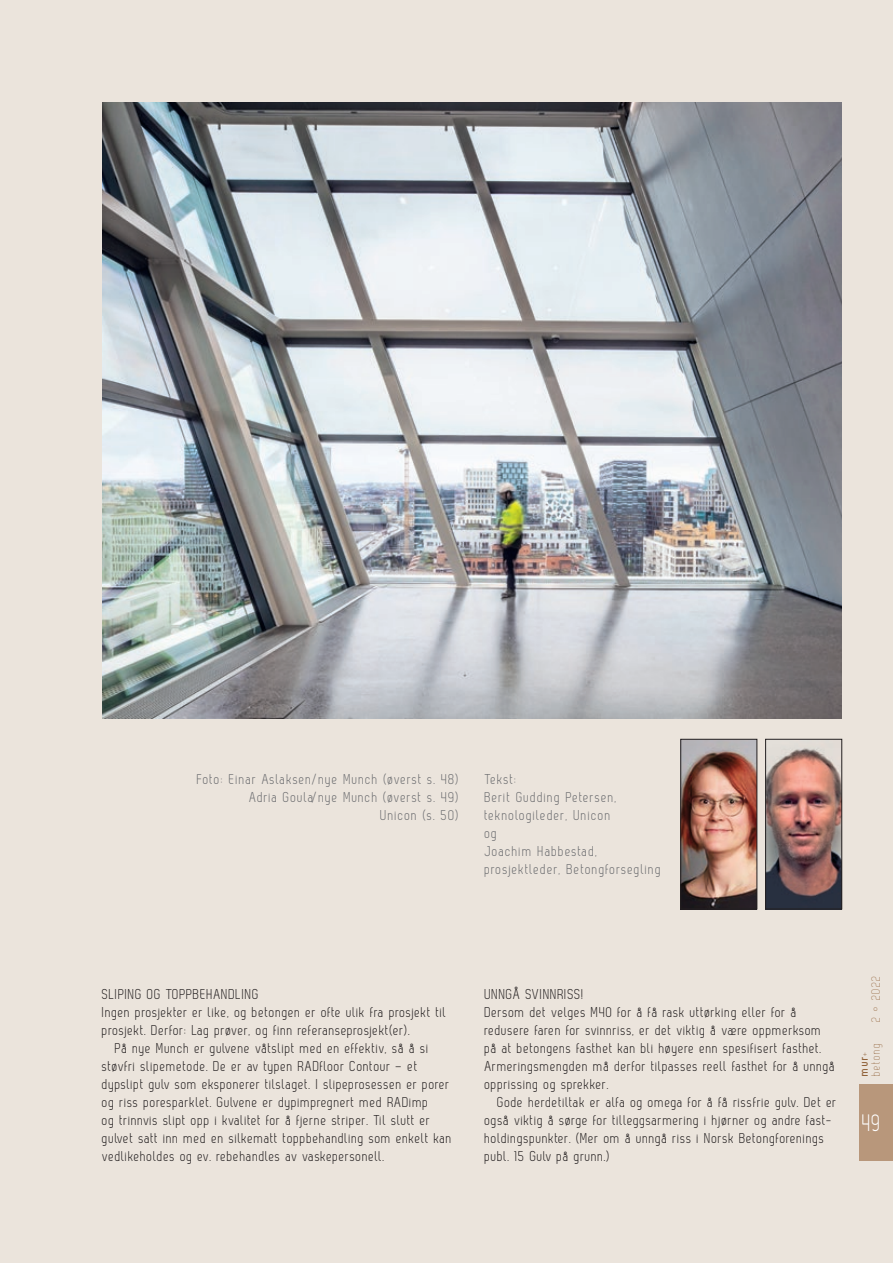
<style>
.page{position:relative;width:893px;height:1263px;background:#ebe4dc}
.page>*{position:absolute;margin:0;border:0;box-sizing:border-box;transform-origin:0 0}
.t1{font:24px "Zag Normal";color:#fff;scale:.85 1}
.Z_Brødtekst{font:14.25px/18px "Zag Normal";letter-spacing:.05em;color:#231f20}
.Z_Brødtekst_uten_innrykk{font:14.25px/18px "Zag Normal";letter-spacing:.05em;color:#231f20}
.Z__tekst_foto{font:14.25px "Zag Normal";letter-spacing:.07em;color:#6c6d70}
.t2{font:300 12px/12px "Zag";letter-spacing:.075em;color:#906138;scale:1.05 1}
.s1{font-weight:700}
</style>
<div class="page">
<div style="left:859px;top:1084px;width:34px;height:77px;background:#b8977b"></div>
<img style="left:683px;top:741px;width:72px;height:166px">
<div style="left:681px;top:739px;width:76px;height:170px;border:1px solid #231f20"></div>
<img style="left:102px;top:102px;width:740px;height:617px">
<img style="left:767px;top:741px;width:73px;height:166px">
<div style="left:765px;top:739px;width:77px;height:170px;border:1px solid #231f20"></div>
<p class="Z__tekst_foto" style="left:197px;top:772px;width:263px">Foto: Einar Aslaksen/nye Munch (øverst s. 48)</p>
<p class="Z__tekst_foto" style="left:249px;top:790px;width:211px">Adria Goula/nye Munch (øverst s. 49)</p>
<p class="Z__tekst_foto" style="left:381px;top:808px;width:80px">Unicon (s. 50)</p>
<p class="Z__tekst_foto" style="left:485px;top:772px;width:33px">Tekst:</p>
<p class="Z__tekst_foto" style="left:485px;top:790px;width:134px">Berit Gudding Petersen,</p>
<p class="Z__tekst_foto" style="left:485px;top:808px;width:127px">teknologileder, Unicon</p>
<p class="Z__tekst_foto" style="left:485px;top:826px;width:14px">og</p>
<p class="Z__tekst_foto" style="left:485px;top:844px;width:114px">Joachim Habbestad,</p>
<p class="Z__tekst_foto" style="left:485px;top:862px;width:178px">prosjektleder, Betongforsegling</p>
<p class="Z_Brødtekst_uten_innrykk" style="left:102px;top:985px;width:158px">SLIPING OG TOPPBEHANDLING</p>
<p class="Z_Brødtekst_uten_innrykk" style="left:102px;top:1003px;width:346px">Ingen prosjekter er like, og betongen er ofte ulik fra prosjekt til prosjekt. Derfor: Lag prøver, og finn referanseprosjekt(er).</p>
<p class="Z_Brødtekst" style="left:102px;top:1039px;width:351px;text-indent:13px">På nye Munch er gulvene våtslipt med en effektiv, så å si støvfri slipemetode. De er av typen RADfloor Contour – et dypslipt gulv som eksponerer tilslaget. I slipeprosessen er porer og riss poresparklet. Gulvene er dypimpregnert med RADimp<br>og trinnvis slipt opp i kvalitet for å fjerne striper. Til slutt er gulvet satt inn med en silkematt toppbehandling som enkelt kan vedlikeholdes og ev. rebehandles av vaskepersonell.</p>
<p class="Z_Brødtekst_uten_innrykk" style="left:485px;top:985px;width:101px">UNNGÅ SVINNRISS!</p>
<p class="Z_Brødtekst_uten_innrykk" style="left:485px;top:1003px;width:352px">Dersom det velges M40 for å få rask uttørking eller for å redusere faren for svinnriss, er det viktig å være oppmerksom på at betongens fasthet kan bli høyere enn spesifisert fasthet.<br>Armeringsmengden må derfor tilpasses reell fasthet for å unngå opprissing og sprekker.</p>
<p class="Z_Brødtekst" style="left:485px;top:1093px;width:353px;text-indent:13px">Gode herdetiltak er alfa og omega for å få rissfrie gulv. Det er også viktig å sørge for tilleggsarmering i hjørner og andre fast&shy;holdingspunkter. (Mer om å unngå riss i Norsk Betongforenings publ. 15 Gulv på grunn.)</p>
<p class="t2" style="left:870px;top:1021px;width:45px;rotate:-90deg">2 • 2022</p>
<p class="t2" style="left:858px;top:1076px;width:32px;rotate:-90deg"><span class="s1">mur</span>+ betong</p>
<h1 class="t1" style="left:862px;top:1110px;width:23px">49</h1>
</div>
